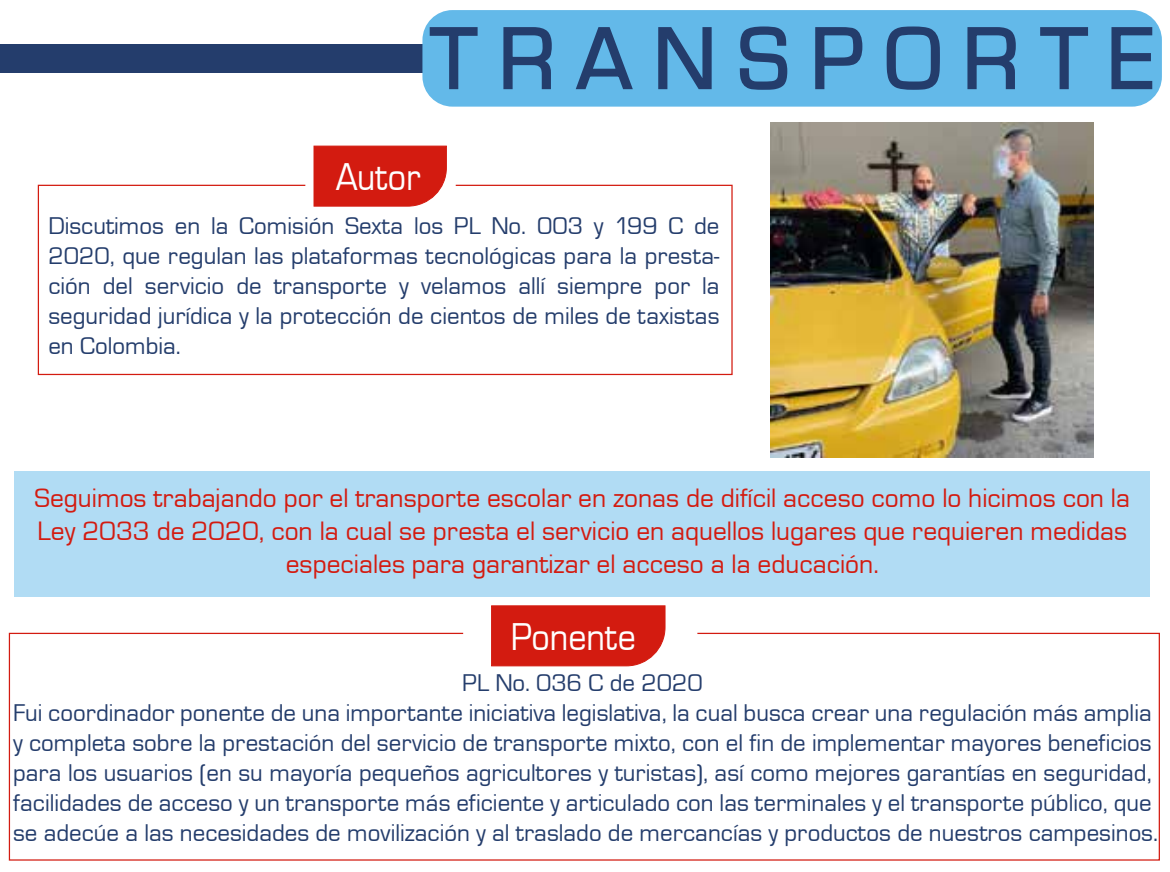
<style>
.page{position:relative;width:1170px;height:872px;background:#fff}
.page>*{position:absolute;margin:0;border:0;box-sizing:border-box;transform-origin:0 0}
.t1{font:40px "Eurostar";color:#fff;scale:.9 1}
.t2{font:27.5px/33px "Eurostar";color:#d31b10;text-align:center}
.t3{font:25px/30px "Eurostar";color:#243d6c;text-align:justify}
</style>
<div class="page">
<div style="left:14px;top:471px;width:1136px;height:126px;background:#b1dcf4"></div>
<div style="left:0;top:44px;width:1096px;height:29px;background:#243d6c"></div>
<div style="left:422px;top:10px;width:739px;height:97px;background:#63b9e9;border-radius:30px"></div>
<svg style="left:429px;top:27px;width:49px;height:63px"></svg>
<svg style="left:503px;top:27px;width:49px;height:63px"></svg>
<svg style="left:576px;top:27px;width:57px;height:63px"></svg>
<svg style="left:658px;top:27px;width:54px;height:63px"></svg>
<svg style="left:739px;top:26px;width:49px;height:64px"></svg>
<svg style="left:815px;top:27px;width:48px;height:63px"></svg>
<svg style="left:886px;top:26px;width:54px;height:64px"></svg>
<svg style="left:967px;top:27px;width:49px;height:63px"></svg>
<svg style="left:1040px;top:27px;width:48px;height:63px"></svg>
<svg style="left:1111px;top:27px;width:42px;height:63px"></svg>
<svg style="left:37px;top:184px;width:696px;height:192px"></svg>
<svg style="left:313px;top:145px;width:134px;height:62px;background:#d5281e"></svg>
<div style="left:491px;top:605px;width:174px;height:27px;background:#d31b10"></div>
<svg style="left:8px;top:632px;width:1152px;height:229px"></svg>
<img style="left:770px;top:123px;width:323px;height:334px">
<h1 class="t1" style="left:336px;top:152px;width:96px">Autor</h1>
<p class="t3" style="left:48px;top:210px;width:672px">Discutimos en la Comisión Sexta los PL No. 003 y 199 C de 2020, que regulan las plataformas tecnológicas para la presta&shy;ción del servicio de transporte y velamos allí siempre por la seguridad jurídica y la protección de cientos de miles de taxistas en Colombia.</p>
<p class="t2" style="left:35px;top:481px;width:1096px">Seguimos trabajando por el transporte escolar en zonas de difícil acceso como lo hicimos con la<br>Ley 2033 de 2020, con la cual se presta el servicio en aquellos lugares que requieren medidas especiales para garantizar el acceso a la educación.</p>
<h1 class="t1" style="left:510px;top:611px;width:140px">Ponente</h1>
<p class="t3" style="left:13px;top:667px;width:1146px;text-align:center">PL No. 036 C de 2020<br>Fui coordinador ponente de una importante iniciativa legislativa, la cual busca crear una regulación más amplia y completa sobre la prestación del servicio de transporte mixto, con el fin de implementar mayores beneficios para los usuarios (en su mayoría pequeños agricultores y turistas), así como mejores garantías en seguridad, facilidades de acceso y un transporte más eficiente y articulado con las terminales y el transporte público, que se adecúe a las necesidades de movilización y al traslado de mercancías y productos de nuestros campesinos.</p>
</div>
